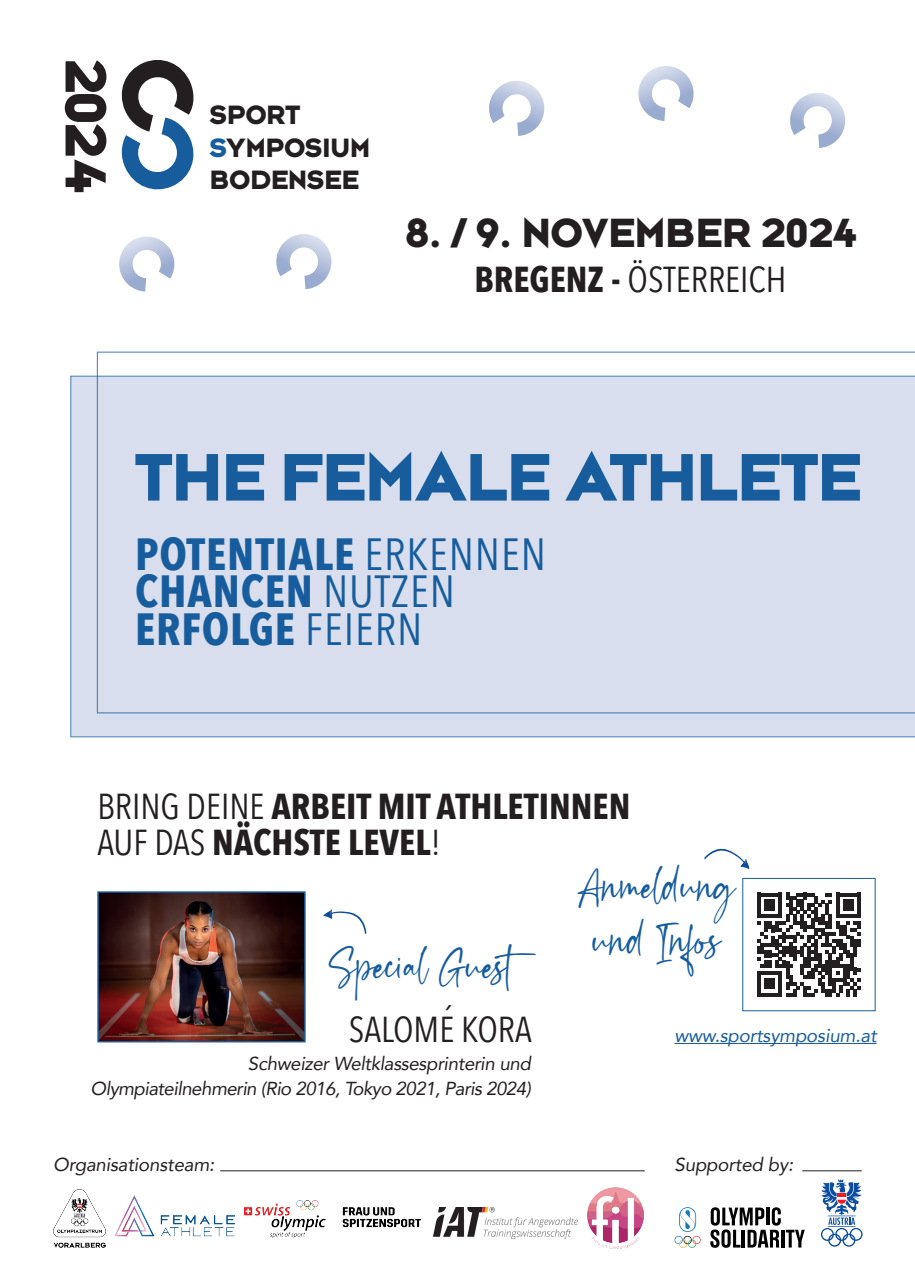
<style>
.page{position:relative;width:915px;height:1285px;background:#fff}
.page>*{position:absolute;margin:0;border:0;box-sizing:border-box;transform-origin:0 0}
.t1{font:74.1px "Bonn Bold Caps";letter-spacing:-.01em;color:#175d9e}
.t2{font:63.82px "Bonn Bold Caps";color:#231f20}
.t3{font:700 45px/37.5px "Avenir Next Condensed";letter-spacing:.02em;color:#175d9e}
.t4{font:45px/54px "Esthentic DEMO";color:#175d9e;text-align:center}
.t5{font:45px "Bonn Bold Caps";color:#231f20}
.t6{font:700 36px/36px "Avenir Next Condensed";color:#231f20}
.t7{font:36px "Avenir Next Condensed";color:#231f20}
.t8{font:29.25px/32.6px "Bonn Bold Caps";color:#231f20}
.t9{font:italic 18.75px/25.5px "Avenir";letter-spacing:-.02em;color:#231f20;text-align:right}
.t10{font:italic 18.75px "Avenir";letter-spacing:-.01em;color:#175d9e}
.s1{color:#175d9e}
.s2{font-weight:700}
.s3{font-weight:400}
</style>
<div class="page">
<img style="left:53px;top:1189px;width:53px;height:58px">
<svg style="left:70px;top:375px;width:844px;height:362px;fill:#d8deed"></svg>
<svg style="left:489px;top:81px;width:56px;height:55px"></svg>
<svg style="left:790px;top:93px;width:56px;height:55px"></svg>
<svg style="left:276px;top:234px;width:56px;height:56px"></svg>
<hr style="left:674px;top:1042px;width:202px;height:1px;background:#175d9e">
<hr style="left:220px;top:1170px;width:424px;height:1px;background:#231f20">
<svg style="left:757px;top:892px;width:103px;height:104px"></svg>
<img style="left:99px;top:893px;width:204px;height:147px">
<div style="left:97px;top:891px;width:208px;height:151px;border:1px solid #175d9e"></div>
<svg style="left:704px;top:848px;width:45px;height:21px"></svg>
<svg style="left:638px;top:66px;width:56px;height:55px"></svg>
<svg style="left:119px;top:236px;width:56px;height:56px"></svg>
<img style="left:114px;top:1195px;width:121px;height:42px">
<img style="left:244px;top:1200px;width:176px;height:37px">
<img style="left:433px;top:1207px;width:144px;height:30px">
<img style="left:587px;top:1187px;width:56px;height:60px">
<svg style="left:820px;top:1179px;width:42px;height:67px"></svg>
<svg style="left:710px;top:1207px;width:94px;height:40px"></svg>
<svg style="left:674px;top:1207px;width:26px;height:40px"></svg>
<svg style="left:97px;top:351px;width:817px;height:362px"></svg>
<svg style="left:323px;top:909px;width:43px;height:24px"></svg>
<hr style="left:801px;top:1170px;width:60px;height:1px;background:#231f20">
<h2 class="t2" style="left:119px;top:59px;width:135px;rotate:90deg">2024</h2>
<h3 class="t8" style="left:210px;top:98px;width:162px">SPORT<br><span class="s1">S</span>YMPOSIUM<br>BODENSEE</h3>
<h3 class="t5" style="left:405px;top:209px;width:452px">8. / 9. NOVEMBER 2024</h3>
<h3 class="t7" style="left:474px;top:249px;width:313px"><span class="s2">BREGENZ -</span> ÖSTERREICH</h3>
<h1 class="t1" style="left:135px;top:438px;width:727px">THE FEMALE ATHLETE</h1>
<h3 class="t3" style="left:135px;top:534px;width:412px">POTENTIALE <span class="s3">ERKENNEN<br></span>CHANCEN <span class="s3">NUTZEN<br></span>ERFOLGE <span class="s3">FEIERN</span></h3>
<h3 class="t6" style="left:97px;top:788px;width:534px"><span class="s3">BRING DEINE</span> ARBEIT MIT ATHLETINNEN<br><span class="s3">AUF DAS</span> NÄCHSTE LEVEL<span class="s3">!</span></h3>
<h3 class="t4" style="left:328px;top:937px;width:220px">Special Guest</h3>
<h3 class="t7" style="left:443px;top:987px;width:10px">´</h3>
<h3 class="t7" style="left:349px;top:998px;width:184px">SALOME KORA</h3>
<p class="t9" style="left:91px;top:1050px;width:441px">Schweizer Weltklassesprinterin und<br>Olympiateilnehmerin (Rio 2016, Tokyo 2021, Paris 2024)</p>
<p class="t9" style="left:53px;top:1151px;width:163px">Organisationsteam:</p>
<h3 class="t4" style="left:577px;top:858px;width:159px">Anmeldung und Infos</h3>
<p class="t10" style="left:674px;top:1023px;width:203px">www.sportsymposium.at</p>
<p class="t9" style="left:674px;top:1151px;width:120px">Supported by:</p>
</div>
